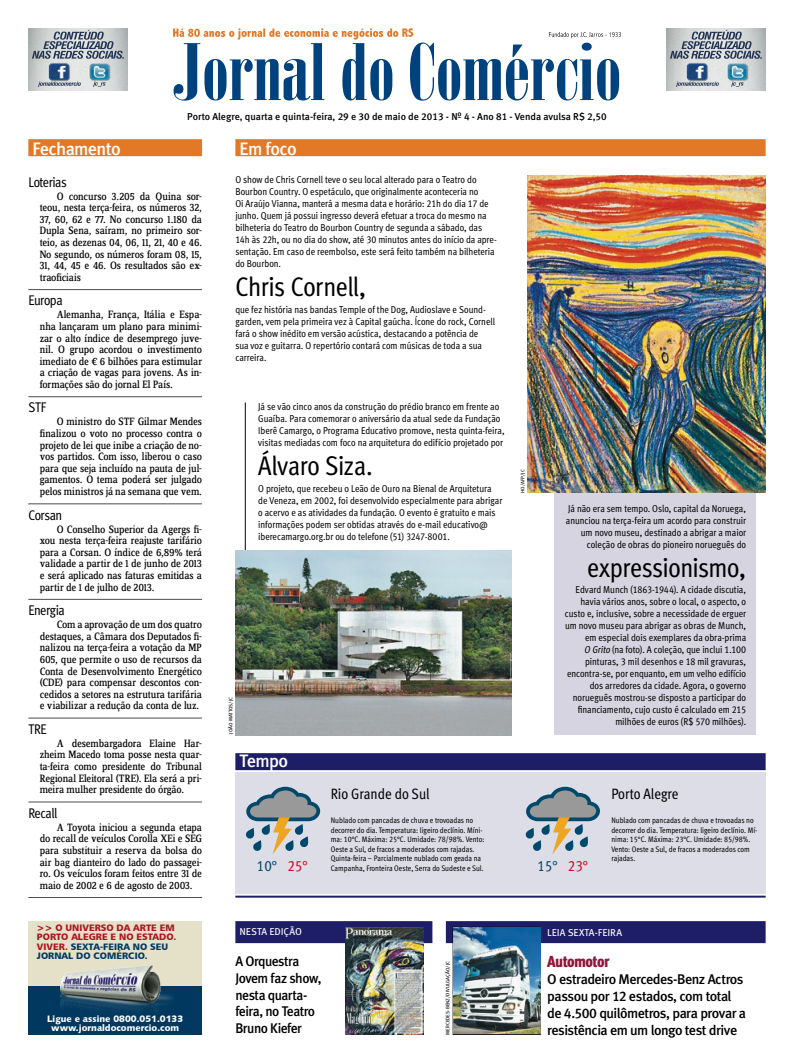
<style>
.page{position:relative;width:794px;height:1063px;background:#fff}
.page>*{position:absolute;margin:0;border:0;box-sizing:border-box;transform-origin:0 0}
.t1{font:27px "Meta Cond Book LF";letter-spacing:-.02em;color:#000}
.t2{font:18px "Meta Medium LF";letter-spacing:-.035em;color:#fff}
.t3{font:16px "Meta Cond Black LF";letter-spacing:-.04em;color:#8f183d}
.t4{font:15px "Meta Cond Book LF";color:#000}
.t5{font:15px "Meta Cond Book LF";color:#00496b}
.t6{font:14px/16.8px "Meta Medium LF";letter-spacing:-.035em;color:#000}
.t7{font:14px/16.8px "Meta Medium LF";letter-spacing:-.035em;color:#000;scale:.96 1}
.t8{font:14px "Meta Cond Book LF";letter-spacing:-.03em;color:#000}
.t9{font:11px/11.6px "Zine Serif Dis";letter-spacing:-.015em;color:#000;text-align:justify}
.t10{font:10px/12px "Meta Cond Book LF";letter-spacing:-.005em;color:#000}
.t11{font:10px "Meta Medium LF";color:#000}
.t12{font:10px "Meta Book LF Caps";letter-spacing:-.01em;color:#fff}
.t13{font:9.4px/9.4px "Humanist 777 BT Black B";color:#ac1322}
.t14{font:9.4px/9.4px "Humanist 531 BT Black A";color:#fff;text-align:center}
.t15{font:8px/9.6px "Meta Cond Book LF";color:#000}
.t16{font:5px "Meta Book Caps";color:#000}
.s1{color:#00385f}
.s2{font-style:italic}
.s3{color:#cc0b21}
</style>
<div class="page">
<div style="left:28px;top:139px;width:174px;height:17px;background:#e37926"></div>
<svg style="left:173px;top:28px;width:448px;height:73px"></svg>
<div style="left:235px;top:139px;width:530px;height:17px;background:#e37926"></div>
<div style="left:235px;top:753px;width:530px;height:17px;background:#1d1e65"></div>
<hr style="left:235px;top:896px;width:530px;height:2px;background:#1d1e65">
<div style="left:236px;top:772px;width:530px;height:121px;background:#dddde8"></div>
<hr style="left:245px;top:403px;width:1px;height:187px;background:#000">
<div style="left:555px;top:463px;width:201px;height:272px;background:#d5d4e0"></div>
<div style="left:235px;top:921px;width:197px;height:22px;background:#1d1e65"></div>
<div style="left:446px;top:921px;width:319px;height:22px;background:#1d1e65"></div>
<hr style="left:28px;top:289px;width:174px;height:1px;background:#4d4d4d">
<hr style="left:28px;top:396px;width:174px;height:1px;background:#4d4d4d">
<hr style="left:28px;top:504px;width:174px;height:1px;background:#4d4d4d">
<hr style="left:28px;top:599px;width:174px;height:1px;background:#4d4d4d">
<hr style="left:28px;top:718px;width:174px;height:1px;background:#4d4d4d">
<hr style="left:28px;top:802px;width:174px;height:1px;background:#4d4d4d">
<hr style="left:28px;top:897px;width:174px;height:1px;background:#4d4d4d">
<img style="left:527px;top:176px;width:238px;height:317px">
<img style="left:236px;top:551px;width:276px;height:184px">
<svg style="left:246px;top:787px;width:74px;height:68px"></svg>
<svg style="left:525px;top:787px;width:75px;height:68px"></svg>
<img style="left:453px;top:927px;width:87px;height:107px">
<img style="left:28px;top:28px;width:100px;height:63px">
<img style="left:32px;top:30px;width:92px;height:29px">
<img style="left:37px;top:81px;width:44px;height:6px">
<svg style="left:93px;top:81px;width:13px;height:6px"></svg>
<img style="left:666px;top:28px;width:99px;height:63px">
<img style="left:670px;top:30px;width:92px;height:29px">
<img style="left:675px;top:81px;width:44px;height:6px">
<img style="left:730px;top:81px;width:14px;height:6px">
<div style="left:28px;top:921px;width:174px;height:114px;background:#e4e1c8"></div>
<div style="left:28px;top:987px;width:174px;height:48px;background:#00385f"></div>
<img style="left:57px;top:965px;width:116px;height:47px">
<img style="left:345px;top:927px;width:79px;height:107px">
<p class="t11" style="left:187px;top:111px;width:421px">Porto Alegre, quarta e quinta-feira, 29 e 30 de maio de 2013 - Nº 4 - Ano 81 - Venda avulsa R$ 2,50</p>
<h2 class="t2" style="left:33px;top:138px;width:90px">Fechamento</h2>
<h2 class="t2" style="left:240px;top:138px;width:59px">Em foco</h2>
<h3 class="t8" style="left:28px;top:174px;width:40px">Loterias</h3>
<p class="t9" style="left:40px;top:191px;width:164px;text-indent:17px">O concurso 3.205 da Quina sor&shy;teou, nesta terça-feira, os números 32, 37, 60, 62 e 77. No concurso 1.180 da Dupla Sena, saíram, no primeiro sor&shy;teio, as dezenas 04, 06, 11, 21, 40 e 46.<br>No segundo, os números foram 08, 15, 31, 44, 45 e 46. Os resultados são ex&shy;traoficiais</p>
<h3 class="t8" style="left:28px;top:293px;width:36px">Europa</h3>
<p class="t9" style="left:40px;top:309px;width:164px;text-indent:17px">Alemanha, França, Itália e Espa&shy;nha lançaram um plano para minimi&shy;zar o alto índice de desemprego juve&shy;nil. O grupo acordou o investimento imediato de € 6 bilhões para estimular a criação de vagas para jovens. As in&shy;formações são do jornal El País.</p>
<h3 class="t8" style="left:28px;top:400px;width:19px">STF</h3>
<p class="t9" style="left:40px;top:417px;width:164px;text-indent:17px">O ministro do STF Gilmar Mendes finalizou o voto no processo contra o projeto de lei que inibe a criação de no&shy;vos partidos. Com isso, liberou o caso para que seja incluído na pauta de jul&shy;gamentos. O tema poderá ser julgado pelos ministros já na semana que vem.</p>
<h3 class="t8" style="left:28px;top:507px;width:35px">Corsan</h3>
<p class="t9" style="left:40px;top:524px;width:164px;text-indent:17px">O Conselho Superior da Agergs fi&shy;xou nesta terça-feira reajuste tarifário para a Corsan. O índice de 6,89% terá validade a partir de 1 de junho de 2013 e será aplicado nas faturas emitidas a partir de 1 de julho de 2013.</p>
<h3 class="t8" style="left:28px;top:602px;width:38px">Energia</h3>
<p class="t9" style="left:40px;top:619px;width:164px;text-indent:17px">Com a aprovação de um dos quatro destaques, a Câmara dos Deputados fi&shy;nalizou na terça-feira a votação da MP 605, que permite o uso de recursos da Conta de Desenvolvimento Energético (CDE) para compensar descontos con&shy;cedidos a setores na estrutura tarifária e viabilizar a redução da conta de luz.</p>
<h3 class="t8" style="left:28px;top:721px;width:20px">TRE</h3>
<p class="t9" style="left:40px;top:738px;width:164px;text-indent:17px">A desembargadora Elaine Har&shy;zheim Macedo toma posse nesta quar&shy;ta-feira como presidente do Tribunal Regional Eleitoral (TRE). Ela será a pri&shy;meira mulher presidente do órgão.</p>
<h3 class="t8" style="left:28px;top:805px;width:30px">Recall</h3>
<p class="t9" style="left:40px;top:822px;width:164px;text-indent:17px">A Toyota iniciou a segunda etapa do recall de veículos Corolla XEi e SEG para substituir a reserva da bolsa do air bag dianteiro do lado do passagei&shy;ro. Os veículos foram feitos entre 31 de maio de 2002 e 6 de agosto de 2003.</p>
<p class="t13" style="left:37px;top:923px;width:141px">&gt;&gt; O UNIVERSO DA ARTE EM<br>PORTO ALEGRE E NO ESTADO.<br>VIVER. <span class="s1">SEXTA-FEIRA NO SEU<br>JORNAL DO COMÉRCIO.</span></p>
<p class="t14" style="left:47px;top:1014px;width:138px">Ligue e assine 0800.051.0133 www.jornaldocomercio.com</p>
<p class="t10" style="left:235px;top:174px;width:263px">O show de Chris Cornell teve o seu local alterado para o Teatro do Bourbon Country. O espetáculo, que originalmente aconteceria no<br>Oi Araújo Vianna, manterá a mesma data e horário: 21h do dia 17 de junho. Quem já possui ingresso deverá efetuar a troca do mesmo na bilheteria do Teatro do Bourbon Country de segunda a sábado, das 14h às 22h, ou no dia do show, até 30 minutos antes do início da apre&shy;sentação. Em caso de reembolso, este será feito também na bilheteria do Bourbon.</p>
<h1 class="t1" style="left:235px;top:272px;width:132px">Chris Cornell,</h1>
<p class="t10" style="left:235px;top:303px;width:261px">que fez história nas bandas Temple of the Dog, Audioslave e Sound&shy;garden, vem pela primeira vez à Capital gaúcha. Ícone do rock, Cornell fará o show inédito em versão acústica, destacando a potência de<br>sua voz e guitarra. O repertório contará com músicas de toda a sua carreira.</p>
<p class="t10" style="left:258px;top:401px;width:248px">Já se vão cinco anos da construção do prédio branco em frente ao Guaíba. Para comemorar o aniversário da atual sede da Fundação Iberê Camargo, o Programa Educativo promove, nesta quinta-feira, visitas mediadas com foco na arquitetura do edifício projetado por</p>
<h1 class="t1" style="left:258px;top:451px;width:116px">Álvaro Siza.</h1>
<p class="t10" style="left:258px;top:482px;width:246px">O projeto, que recebeu o Leão de Ouro na Bienal de Arquitetura de Veneza, em 2002, foi desenvolvido especialmente para abrigar o acervo e as atividades da fundação. O evento é gratuito e mais informações podem ser obtidas através do e-mail educativo@ iberecamargo.org.br ou do telefone (51) 3247-8001.</p>
<p class="t16" style="left:520px;top:493px;width:25px;rotate:-90deg">HO/AFP/JC</p>
<p class="t16" style="left:228px;top:734px;width:38px;rotate:-90deg">JOÃO MATTOS/JC</p>
<h2 class="t2" style="left:240px;top:751px;width:50px">Tempo</h2>
<p class="t10" style="left:566px;top:503px;width:182px;text-align:right">Já não era sem tempo. Oslo, capital da Noruega, anunciou na terça-feira um acordo para construir um novo museu, destinado a abrigar a maior coleção de obras do pioneiro norueguês do</p>
<h1 class="t1" style="left:587px;top:552px;width:160px">expressionismo,</h1>
<p class="t10" style="left:565px;top:584px;width:183px;text-align:right">Edvard Munch (1863-1944). A cidade discutia, havia vários anos, sobre o local, o aspecto, o custo e, inclusive, sobre a necessidade de erguer um novo museu para abrigar as obras de Munch, em especial dois exemplares da obra-prima<br><span class="s2">O Grito</span> (na foto). A coleção, que inclui 1.100 pinturas, 3 mil desenhos e 18 mil gravuras, encontra-se, por enquanto, em um velho edifício dos arredores da cidade. Agora, o governo norueguês mostrou-se disposto a participar do financiamento, cujo custo é calculado em 215 milhões de euros (R$ 570 milhões).</p>
<h3 class="t4" style="left:331px;top:785px;width:100px">Rio Grande do Sul</h3>
<h3 class="t4" style="left:611px;top:785px;width:69px">Porto Alegre</h3>
<p class="t15" style="left:331px;top:815px;width:155px">Nublado com pancadas de chuva e trovoadas no decorrer do dia. Temperatura: ligeiro declínio. Míni&shy;ma: 10°C. Máxima: 25°C. Umidade: 78/98%. Vento:<br>Oeste a Sul, de fracos a moderados com rajadas.<br>Quinta-feira – Parcialmente nublado com geada na Campanha, Fronteira Oeste, Serra do Sudeste e Sul.</p>
<p class="t15" style="left:611px;top:815px;width:147px">Nublado com pancadas de chuva e trovoadas no decorrer do dia. Temperatura: ligeiro declínio. Mí&shy;nima: 15°C. Máxima: 23°C. Umidade: 85/98%.<br>Vento: Oeste a Sul, de fracos a moderados com rajadas.</p>
<h3 class="t5" style="left:257px;top:857px;width:52px">10° <span class="s3">25°</span></h3>
<h3 class="t5" style="left:537px;top:857px;width:52px">15° <span class="s3">23°</span></h3>
<p class="t12" style="left:240px;top:926px;width:64px">NESTA EDIÇÃO</p>
<p class="t12" style="left:547px;top:926px;width:76px">LEIA SEXTA-FEIRA</p>
<h3 class="t7" style="left:235px;top:953px;width:91px">A Orquestra<br>Jovem faz show, nesta quarta&shy;feira, no Teatro<br>Bruno Kiefer</h3>
<p class="t16" style="left:445px;top:1035px;width:75px;rotate:-90deg">MERCEDES-BENZ/DIVULGAÇÃO/JC</p>
<h3 class="t3" style="left:547px;top:952px;width:64px">Automotor</h3>
<h3 class="t6" style="left:547px;top:971px;width:200px">O estradeiro Mercedes-Benz Actros passou por 12 estados, com total de 4.500 quilômetros, para provar a resistência em um longo test drive</h3>
</div>
